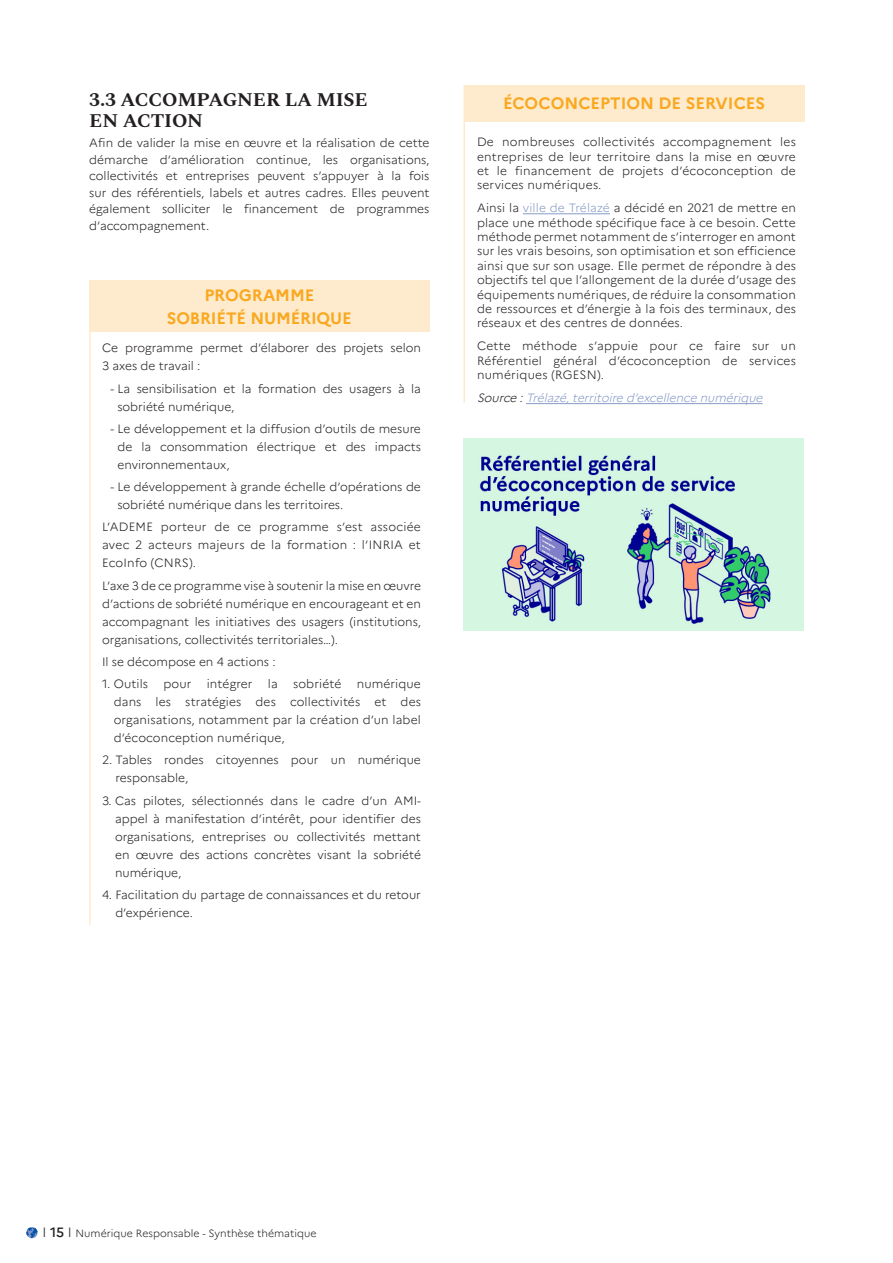
<style>
.page{position:relative;width:893px;height:1263px;background:#fff}
.page>*{position:absolute;margin:0;border:0;box-sizing:border-box;transform-origin:0 0}
.t1{font:700 19.5px/21px "Spectral";letter-spacing:-.01em;color:#231f20}
.t2{font:700 16.5px "Marianne";letter-spacing:-.005em;color:#f9a820}
.t3{font:300 12px/18px "Marianne";color:#231f20;text-align:justify}
.t4{font:italic 300 12px "Marianne";color:#879bc7}
.t5{font:300 10.5px "Marianne";color:#231f20}
.s1{color:#879bc7}
.s2{color:#231f20}
.s3{font-size:13.5px}
.s4{font-weight:500;font-size:13.5px}
</style>
<div class="page">
<svg style="left:26px;top:1227px;width:12px;height:11px"></svg>
<div style="left:464px;top:85px;width:340px;height:36px;background:#feebcd"></div>
<hr style="left:463px;top:85px;width:2px;height:318px;background:#feebcd">
<hr style="left:523px;top:213px;width:87px;height:1px;background:#879bc7">
<hr style="left:526px;top:403px;width:237px;height:1px;background:#879bc7">
<div style="left:89px;top:281px;width:340px;height:51px;background:#feebcd"></div>
<hr style="left:89px;top:291px;width:2px;height:634px;background:#feebcd">
<img style="left:463px;top:438px;width:341px;height:192px">
<p class="t1" style="left:89px;top:87px;width:280px">3.3 ACCOMPAGNER LA MISE<br>EN ACTION</p>
<p class="t3" style="left:89px;top:135px;width:342px;line-height:16.5px">Afin de valider la mise en œuvre et la réalisation de cette démarche d’amélioration continue, les organisations, collectivités et entreprises peuvent s’appuyer à la fois sur des référentiels, labels et autres cadres. Elles peuvent également solliciter le financement de programmes d’accompagnement.</p>
<p class="t2" style="left:204px;top:285px;width:111px">PROGRAMME</p>
<p class="t2" style="left:167px;top:308px;width:186px">SOBRIÉTÉ NUMÉRIQUE</p>
<p class="t3" style="left:102px;top:339px;width:320px">Ce programme permet d’élaborer des projets selon<br>3 axes de travail :</p>
<p class="t3" style="left:117px;top:379px;width:305px;text-indent:-7px">- La sensibilisation et la formation des usagers à la sobriété numérique,</p>
<p class="t3" style="left:117px;top:420px;width:305px;text-indent:-7px">- Le développement et la diffusion d’outils de mesure de la consommation électrique et des impacts environnementaux,</p>
<p class="t3" style="left:117px;top:478px;width:305px;text-indent:-7px">- Le développement à grande échelle d’opérations de sobriété numérique dans les territoires.</p>
<p class="t3" style="left:102px;top:518px;width:320px">L’ADEME porteur de ce programme s’est associée avec 2 acteurs majeurs de la formation : l’INRIA et EcoInfo (CNRS).</p>
<p class="t3" style="left:102px;top:576px;width:320px">L’axe 3 de ce programme vise à soutenir la mise en œuvre d’actions de sobriété numérique en encourageant et en accompagnant les initiatives des usagers (institutions, organisations, collectivités territoriales…).</p>
<p class="t3" style="left:102px;top:653px;width:175px">Il se décompose en 4 actions :</p>
<p class="t3" style="left:102px;top:675px;width:48px">1. Outils</p>
<p class="t3" style="left:163px;top:675px;width:30px">pour</p>
<p class="t3" style="left:207px;top:675px;width:47px">intégrer</p>
<p class="t3" style="left:268px;top:675px;width:11px">la</p>
<p class="t3" style="left:293px;top:675px;width:50px">sobriété</p>
<p class="t3" style="left:114px;top:675px;width:309px;text-indent:243px">numérique dans les stratégies des collectivités et des organisations, notamment par la création d’un label d’écoconception numérique,</p>
<p class="t3" style="left:116px;top:751px;width:307px;text-indent:-13px">2. Tables rondes citoyennes pour un numérique responsable,</p>
<p class="t3" style="left:115px;top:791px;width:307px;text-indent:-13px">3. Cas pilotes, sélectionnés dans le cadre d’un AMI&shy;appel à manifestation d’intérêt, pour identifier des organisations, entreprises ou collectivités mettant en œuvre des actions concrètes visant la sobriété numérique,</p>
<p class="t3" style="left:115px;top:886px;width:307px;text-indent:-13px">4. Facilitation du partage de connaissances et du retour d’expérience.</p>
<p class="t2" style="left:503px;top:93px;width:264px">ÉCOCONCEPTION DE SERVICES</p>
<p class="t3" style="left:477px;top:135px;width:320px;line-height:14.4px">De nombreuses collectivités accompagnement les entreprises de leur territoire dans la mise en œuvre et le financement de projets d’écoconception de services numériques.</p>
<p class="t3" style="left:477px;top:201px;width:320px;line-height:14.4px">Ainsi la <span class="s1">ville de Trélazé</span> a décidé en 2021 de mettre en place une méthode spécifique face à ce besoin. Cette méthode permet notamment de s’interroger en amont sur les vrais besoins, son optimisation et son efficience ainsi que sur son usage. Elle permet de répondre à des objectifs tel que l’allongement de la durée d’usage des équipements numériques, de réduire la consommation de ressources et d’énergie à la fois des terminaux, des réseaux et des centres de données.</p>
<p class="t3" style="left:477px;top:339px;width:320px;line-height:14.4px">Cette méthode s’appuie pour ce faire sur un Référentiel général d’écoconception de services numériques (RGESN).</p>
<p class="t4" style="left:477px;top:390px;width:290px"><span class="s2">Source :</span>Trélazé,territoire d’excellence numérique</p>
<p class="t5" style="left:43px;top:1227px;width:276px"><span class="s3">I</span> <span class="s4">15</span> <span class="s3">I</span> Numérique Responsable - Synthèse thématique</p>
</div>
